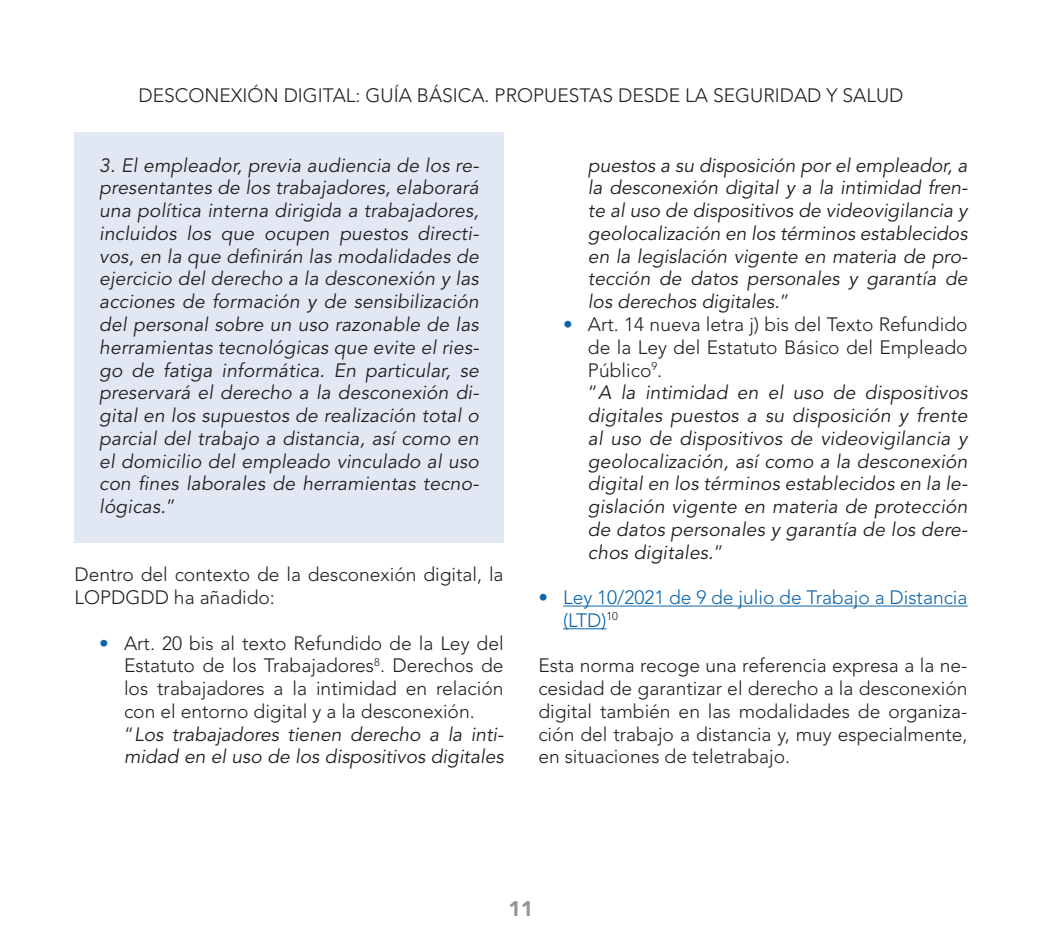
<style>
.page{position:relative;width:1042px;height:943px;background:#fff}
.page>*{position:absolute;margin:0;border:0;box-sizing:border-box;transform-origin:0 0}
.t1{font:900 21px "Avenir LT Std";color:#939598}
.bolos_2{font:italic 19.25px/22.8px "Avenir LT Std";color:#231f20;text-align:justify}
.destacado{font:italic 19.25px/22.8px "Avenir LT Std";letter-spacing:.01em;color:#231f20;text-align:justify}
.texto_normal{font:300 19.25px/22.8px "Avenir LT Std";color:#231f20;text-align:justify}
.t2{font:300 19.25px/22.8px "Avenir LT Std";color:#0c65ac}
.s1{font-weight:300;font-style:normal}
.s2{color:#0c65ac}
</style>
<div class="page">
<div style="left:74px;top:132px;width:430px;height:410px;background:#e2e8f3"></div>
<hr style="left:563px;top:605px;width:404px;height:1px;background:#0c65ac">
<hr style="left:563px;top:628px;width:43px;height:1px;background:#0c65ac">
<p class="texto_normal" style="left:138px;top:84px;width:766px">DESCONEXIÓN DIGITAL: GUÍA BÁSICA. PROPUESTAS DESDE LA SEGURIDAD Y SALUD</p>
<p class="destacado" style="left:99px;top:154px;width:381px">3. El empleador, previa audiencia de los re&shy;presentantes de los trabajadores, elaborará una política interna dirigida a trabajadores, incluidos los que ocupen puestos directi&shy;vos, en la que definirán las modalidades de ejercicio del derecho a la desconexión y las acciones de formación y de sensibilización del personal sobre un uso razonable de las herramientas tecnológicas que evite el ries&shy;go de fatiga informática. En particular, se preservará el derecho a la desconexión di&shy;gital en los supuestos de realización total o parcial del trabajo a distancia, así como en el domicilio del empleado vinculado al uso con fines laborales de herramientas tecno&shy;lógicas.<span class="s1">”</span></p>
<p class="texto_normal" style="left:74px;top:563px;width:431px">Dentro del contexto de la desconexión digital, la<br>LOPDGDD ha añadido:</p>
<p class="texto_normal" style="left:124px;top:631px;width:381px;text-indent:-25px"><span class="s2">•</span> Art. 20 bis al texto Refundido de la Ley del Estatuto de los Trabajadores<sup>8</sup>. Derechos de los trabajadores a la intimidad en relación con el entorno digital y a la desconexión.</p>
<p class="bolos_2" style="left:124px;top:723px;width:381px"><span class="s1">“</span>Los trabajadores tienen derecho a la inti&shy;midad en el uso de los dispositivos digitales</p>
<p class="bolos_2" style="left:588px;top:154px;width:381px">puestos a su disposición por el empleador, a la desconexión digital y a la intimidad fren&shy;te al uso de dispositivos de videovigilancia y geolocalización en los términos establecidos en la legislación vigente en materia de pro&shy;tección de datos personales y garantía de los derechos digitales.<span class="s1">”</span></p>
<p class="texto_normal" style="left:588px;top:313px;width:381px;text-indent:-25px"><span class="s2">•</span> Art. 14 nueva letra j) bis del Texto Refundido de la Ley del Estatuto Básico del Empleado Público<sup>9</sup>.</p>
<p class="bolos_2" style="left:588px;top:382px;width:381px"><span class="s1">“</span>A la intimidad en el uso de dispositivos digitales puestos a su disposición y frente al uso de dispositivos de videovigilancia y geolocalización, así como a la desconexión digital en los términos establecidos en la le&shy;gislación vigente en materia de protección de datos personales y garantía de los dere&shy;chos digitales.<span class="s1">”</span></p>
<p class="t2" style="left:563px;top:586px;width:406px;text-indent:-25px">• Ley 10/2021 de 9 de julio de Trabajo a Distancia (LTD)<sup>10</sup></p>
<p class="texto_normal" style="left:538px;top:654px;width:431px">Esta norma recoge una referencia expresa a la ne&shy;cesidad de garantizar el derecho a la desconexión digital también en las modalidades de organiza&shy;ción del trabajo a distancia y, muy especialmente, en situaciones de teletrabajo.</p>
<p class="t1" style="left:508px;top:896px;width:26px">11</p>
</div>
